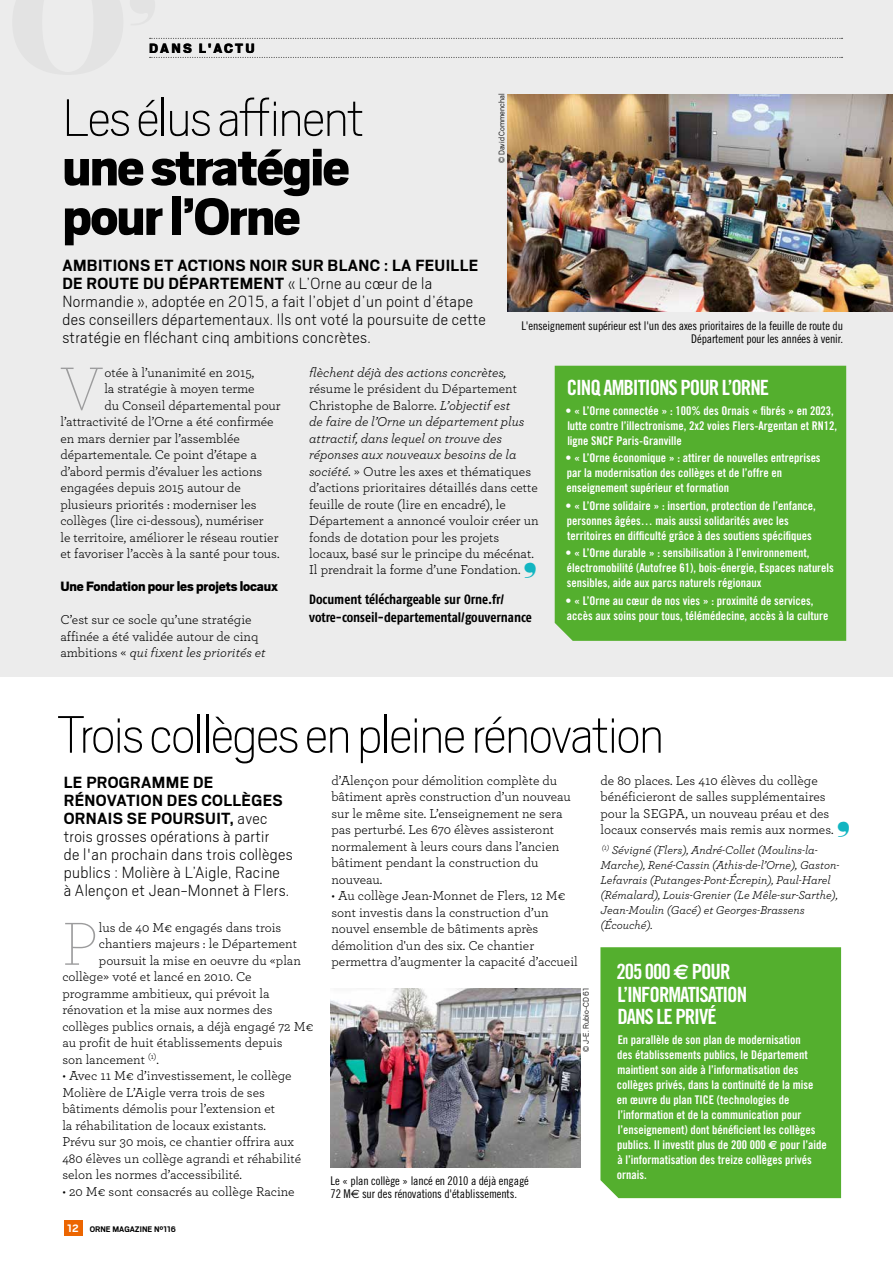
<style>
.page{position:relative;width:893px;height:1263px;background:#fff}
.page>*{position:absolute;margin:0;border:0;box-sizing:border-box;transform-origin:0 0}
.t1{font:200 63.6px "Archer";color:#9c9c9d}
.t2{font:100 58.5px "Scout";letter-spacing:-.03em;color:#000}
.t3{font:900 58.5px/49.5px "Scout";letter-spacing:-.03em;color:#000}
.t4{font:21px/22.5px "Trade Gothic Bold Cond Twenty";letter-spacing:-.05em;color:#fff}
.t5{font:200 18px/18px "Scout";letter-spacing:.02em;color:#000}
.t6{font:900 15px "Scout";letter-spacing:-.01em;color:#000}
.t7{font:900 15px "Scout";letter-spacing:.145em;color:#000}
.t8{font:13.5px/16.5px "Archer";color:#000}
.t9{font:700 13.5px/18px "Fago Co";letter-spacing:-.005em;color:#000}
.t10{font:italic 13.5px "Archer";color:#000}
.t11{font:12px/15px "Trade Gothic Bold Cond Twenty";color:#fff}
.t12{font:italic 12px/15px "Archer";color:#000}
.t13{font:12px/13.5px "Trade Gothic Cond Eighteen";letter-spacing:-.01em;color:#000;text-align:right}
.t14{font:300 9px "Scout";color:#000}
.t15{font:700 9px "Scout";color:#000}
.t16{font:italic 7.05px "Archer";color:#000}
.s1{font-weight:700}
.s2{font-style:italic}
.s3{font-size:12px;color:#fff}
.s4{font-family:"Euro Sans"}
.s5{font-family:"Euro Sans";font-weight:700}
</style>
<div class="page">
<div style="left:0;top:0;width:893px;height:677px;background:#ececec"></div>
<div style="left:555px;top:366px;width:291px;height:275px;background:#54af2e"></div>
<div style="left:600px;top:947px;width:241px;height:251px;background:#54af2e"></div>
<img style="left:508px;top:95px;width:385px;height:216px">
<img style="left:330px;top:988px;width:251px;height:180px">
<div style="left:64px;top:1220px;width:18px;height:16px;background:#ec6500"></div>
<svg style="left:150px;top:38px;width:693px;height:1px"></svg>
<svg style="left:150px;top:57px;width:693px;height:1px"></svg>
<p class="t7" style="left:149px;top:38px;width:107px">DANS L'ACTU</p>
<h2 class="t2" style="left:62px;top:80px;width:304px">Les élus affinent</h2>
<h2 class="t3" style="left:62px;top:140px;width:289px">une stratégie pour l’Orne</h2>
<p class="t5" style="left:62px;top:256px;width:425px"><span class="s1">AMBITIONS ET ACTIONS NOIR SUR BLANC : LA FEUILLE DE ROUTE DU DÉPARTEMENT</span> « L’Orne au cœur de la Normandie », adoptée en 2015, a fait l’objet d’un point d’étape des conseillers départementaux. Ils ont voté la poursuite de cette stratégie en fléchant cinq ambitions concrètes.</p>
<p class="t14" style="left:496px;top:163px;width:71px;rotate:-90deg">© David Commenchal</p>
<p class="t13" style="left:521px;top:319px;width:323px">L'enseignement supérieur est l'un des axes prioritaires de la feuille de route du<br>Département pour les années à venir.</p>
<h1 class="t1" style="left:60px;top:349px;width:44px">V</h1>
<p class="t8" style="left:104px;top:363px;width:151px">otée à l’unanimité en 2015,</p>
<p class="t8" style="left:104px;top:380px;width:152px">la stratégie à moyen terme</p>
<p class="t8" style="left:104px;top:396px;width:178px">du Conseil départemental pour</p>
<p class="t8" style="left:60px;top:413px;width:215px">l’attractivité de l’Orne a été confirmée</p>
<p class="t8" style="left:60px;top:429px;width:181px">en mars dernier par l’assemblée</p>
<p class="t8" style="left:60px;top:446px;width:198px">départementale. Ce point d’étape a</p>
<p class="t8" style="left:60px;top:462px;width:203px">d’abord permis d’évaluer les actions</p>
<p class="t8" style="left:60px;top:479px;width:182px">engagées depuis 2015 autour de</p>
<p class="t8" style="left:60px;top:495px;width:198px">plusieurs priorités : moderniser les</p>
<p class="t8" style="left:60px;top:512px;width:205px">collèges (lire ci-dessous), numériser</p>
<p class="t8" style="left:60px;top:528px;width:220px">le territoire, améliorer le réseau routier</p>
<p class="t8" style="left:60px;top:545px;width:221px">et favoriser l’accès à la santé pour tous.</p>
<p class="t6" style="left:60px;top:577px;width:219px">Une Fondation pour les projets locaux</p>
<p class="t8" style="left:60px;top:611px;width:207px">C’est sur ce socle qu’une stratégie affinée a été validée autour de cinq ambitions « <span class="s2">qui fixent les priorités et</span></p>
<p class="t10" style="left:309px;top:362px;width:199px">flèchent déjà des actions concrètes,</p>
<p class="t8" style="left:309px;top:380px;width:231px">résume le président du Département Christophe de Balorre. <span class="s2">L’objectif est<br>de faire de l’Orne un département plus attractif, dans lequel on trouve des réponses aux nouveaux besoins de la société.</span> » Outre les axes et thématiques d’actions prioritaires détaillés dans cette feuille de route (lire en encadré), le Département a annoncé vouloir créer un fonds de dotation pour les projets locaux, basé sur le principe du mécénat.<br>Il prendrait la forme d’une Fondation.</p>
<p class="t9" style="left:309px;top:590px;width:224px">Document téléchargeable sur Orne.fr/ votre-conseil-departemental/gouvernance</p>
<h3 class="t4" style="left:567px;top:376px;width:204px">CINQ AMBITIONS POUR L’ORNE</h3>
<p class="t11" style="left:565px;top:403px;width:273px">• « L’Orne connectée » : 100% des Ornais « fibrés » en 2023, lutte contre l’illectronisme, 2x2 voies Flers-Argentan et RN12, ligne SNCF Paris-Granville</p>
<p class="t11" style="left:565px;top:450px;width:257px">• « L’Orne économique » : attirer de nouvelles entreprises par la modernisation des collèges et de l’offre en enseignement supérieur et formation</p>
<p class="t11" style="left:565px;top:498px;width:252px">• « L’Orne solidaire » : insertion, protection de l’enfance, personnes âgées… mais aussi solidarités avec les territoires en difficulté grâce à des soutiens spécifiques</p>
<p class="t11" style="left:565px;top:545px;width:270px">• « L’Orne durable » : sensibilisation à l’environnement, électromobilité (Autofree 61), bois-énergie, Espaces naturels sensibles, aide aux parcs naturels régionaux</p>
<p class="t11" style="left:565px;top:593px;width:265px">• « L’Orne au cœur de nos vies » : proximité de services, accès aux soins pour tous, télémédecine, accès à la culture</p>
<h2 class="t2" style="left:56px;top:696px;width:610px">Trois collèges en pleine rénovation</h2>
<h3 class="t5" style="left:64px;top:773px;width:230px"><span class="s1">LE PROGRAMME DE<br>RÉNOVATION DES COLLÈGES<br>ORNAIS SE POURSUIT,</span> avec trois grosses opérations à partir<br>de l'an prochain dans trois collèges publics : Molière à L’Aigle, Racine<br>à Alençon et Jean-Monnet à Flers.</h3>
<h1 class="t1" style="left:62px;top:904px;width:37px">P</h1>
<p class="t8" style="left:99px;top:918px;width:184px">lus de 40 M€ engagés dans trois</p>
<p class="t8" style="left:99px;top:935px;width:200px">chantiers majeurs : le Département</p>
<p class="t8" style="left:99px;top:951px;width:204px">poursuit la mise en oeuvre du «plan</p>
<p class="t8" style="left:62px;top:968px;width:191px">collège» voté et lancé en 2010. Ce</p>
<p class="t8" style="left:62px;top:984px;width:209px">programme ambitieux, qui prévoit la</p>
<p class="t8" style="left:62px;top:1001px;width:212px">rénovation et la mise aux normes des</p>
<p class="t8" style="left:62px;top:1017px;width:253px">collèges publics ornais, a déjà engagé 72 M€</p>
<p class="t8" style="left:62px;top:1034px;width:222px">au profit de huit établissements depuis</p>
<p class="t8" style="left:62px;top:1050px;width:98px">son lancement <sup>(1)</sup>.</p>
<p class="t8" style="left:62px;top:1067px;width:240px">• Avec 11 M€ d’investissement, le collège Molière de L’Aigle verra trois de ses bâtiments démolis pour l’extension et<br>la réhabilitation de locaux existants.<br>Prévu sur 30 mois, ce chantier offrira aux 480 élèves un collège agrandi et réhabilité selon les normes d’accessibilité.</p>
<p class="t8" style="left:62px;top:1182px;width:234px">• 20 M€ sont consacrés au collège Racine</p>
<p class="t15" style="left:67px;top:1223px;width:110px"><span class="s3">12</span> ORNE MAGAZINE N°116</p>
<p class="t8" style="left:331px;top:771px;width:241px">d’Alençon pour démolition complète du bâtiment après construction d’un nouveau sur le même site. L’enseignement ne sera pas perturbé. Les 670 élèves assisteront normalement à leurs cours dans l’ancien bâtiment pendant la construction du nouveau.</p>
<p class="t8" style="left:331px;top:887px;width:248px">• Au collège Jean-Monnet de Flers, 12 M€ sont investis dans la construction d’un nouvel ensemble de bâtiments après démolition d'un des six. Ce chantier permettra d’augmenter la capacité d’accueil</p>
<p class="t13" style="left:330px;top:1173px;width:200px;text-align:left">Le « plan collège » lancé en 2010 a déjà engagé<br>72 M<span class="s4">e</span> sur des rénovations d'établissements.</p>
<p class="t14" style="left:580px;top:1052px;width:66px;rotate:-90deg">© J-E. Rubio-CD 61</p>
<p class="t8" style="left:600px;top:771px;width:235px">de 80 places. Les 410 élèves du collège bénéficieront de salles supplémentaires pour la SEGPA, un nouveau préau et des locaux conservés mais remis aux normes.</p>
<p class="t16" style="left:602px;top:842px;width:9px">(1)</p>
<p class="t12" style="left:600px;top:841px;width:240px;text-indent:11px">Sévigné (Flers), André-Collet (Moulins-la-Marche), René-Cassin (Athis-de-l’Orne), Gaston-Lefavrais (Putanges-Pont-Écrepin), Paul-Harel (Rémalard), Louis-Grenier (Le Mêle-sur-Sarthe), Jean-Moulin (Gacé) et Georges-Brassens (Écouché).</p>
<h3 class="t4" style="left:616px;top:960px;width:132px">205 000 <span class="s5">E</span> POUR<br>L’INFORMATISATION<br>DANS LE PRIVÉ</h3>
<p class="t11" style="left:617px;top:1031px;width:211px">En parallèle de son plan de modernisation<br>des établissements publics, le Département maintient son aide à l’informatisation des collèges privés, dans la continuité de la mise en œuvre du plan TICE (technologies de l’information et de la communication pour l’enseignement) dont bénéficient les collèges publics. Il investit plus de 200 000 <span class="s5">€</span> pour l’aide à l’informatisation des treize collèges privés ornais.</p>
</div>
